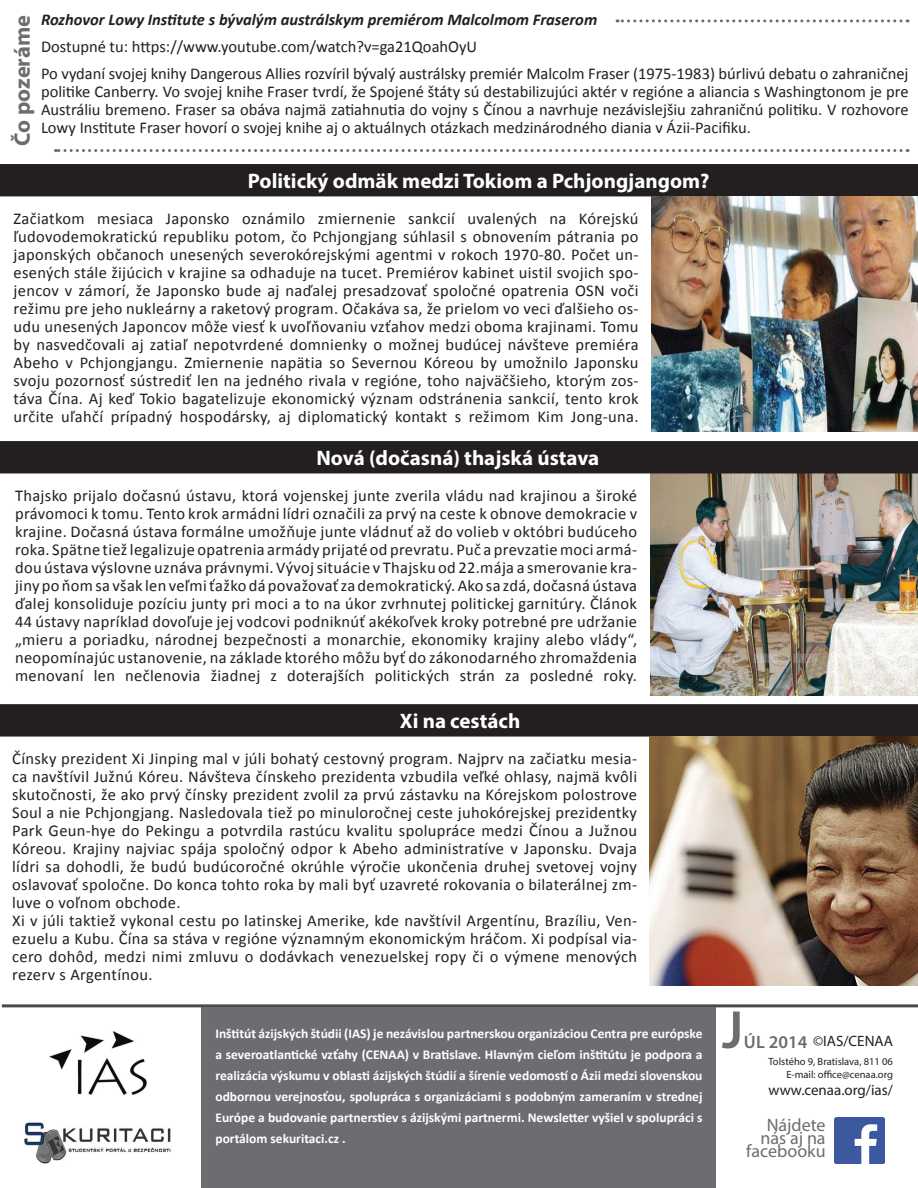
<style>
.page{position:relative;width:918px;height:1188px;background:#fff}
.page>*{position:absolute;margin:0;border:0;box-sizing:border-box;transform-origin:0 0}
.t1{font:600 54px "Myriad Pro";color:#6c6d70}
.t2{font:700 22.5px "Myriad Pro";letter-spacing:-.005em;color:#6c6d70}
.t3{font:700 21px "Myriad Pro";color:#fff}
.t4{font:18px/12.8px "Myriad Pro";color:#6c6d70;text-align:right}
.t5{font:600 18px "Myriad Pro";color:#6c6d70}
.t6{font:16.5px/18px "Calibri";letter-spacing:.02em;color:#231f20;text-align:justify}
.t7{font:16.5px/27px "Calibri";color:#231f20}
.t8{font:italic 700 16.5px "Calibri";color:#231f20}
.t9{font:15px "Myriad Pro";color:#231f20}
.t10{font:700 13.5px/21px "Calibri";color:#fff;text-align:justify}
.t11{font:10.5px/12.8px "Myriad Pro";color:#231f20;text-align:right}
</style>
<div class="page">
<div style="left:1px;top:165px;width:916px;height:31px;background:#231f20"></div>
<div style="left:0;top:164px;width:918px;height:32px;border:2px solid #231f20"></div>
<div style="left:0;top:704px;width:918px;height:33px;background:#231f20"></div>
<img style="left:652px;top:196px;width:266px;height:236px">
<hr style="left:2px;top:1004px;width:916px;height:3px;background:#494a4b">
<div style="left:202px;top:1007px;width:514px;height:181px;background:#6c6d70"></div>
<img style="left:24px;top:1122px;width:147px;height:42px">
<svg style="left:617px;top:19px;width:284px;height:3px"></svg>
<svg style="left:56px;top:149px;width:845px;height:3px"></svg>
<img style="left:650px;top:473px;width:268px;height:223px">
<img style="left:835px;top:1118px;width:50px;height:45px">
<img style="left:649px;top:737px;width:269px;height:249px">
<img style="left:49px;top:1031px;width:98px;height:64px">
<div style="left:0;top:441px;width:918px;height:32px;background:#231f20"></div>
<p class="t8" style="left:41px;top:10px;width:558px">Rozhovor Lowy Institute s bývalým austrálskym premiérom Malcolmom Fraserom</p>
<p class="t7" style="left:41px;top:33px;width:869px">Dostupné tu: https://www.youtube.com/watch?v=ga21QoahOyU<br>Po vydaní svojej knihy Dangerous Allies rozvíril bývalý austrálsky premiér Malcolm Fraser (1975-1983) búrlivú debatu o zahraničnej</p>
<p class="t6" style="left:41px;top:82px;width:869px">politike Canberry. Vo svojej knihe Fraser tvrdí, že Spojené štáty sú destabilizujúci aktér v regióne a aliancia s Washingtonom je pre Austráliu bremeno. Fraser sa obáva najmä zatiahnutia do vojny s Čínou a navrhuje nezávislejšiu zahraničnú politiku. V rozhovore Lowy Institute Fraser hovorí o svojej knihe aj o aktuálnych otázkach medzinárodného diania v Ázii-Pacifiku.</p>
<h2 class="t2" style="left:7px;top:146px;width:132px;rotate:-90deg">Čo pozeráme</h2>
<p class="t3" style="left:248px;top:167px;width:463px">Politický odmäk medzi Tokiom a Pchjongjangom?</p>
<p class="t6" style="left:14px;top:209px;width:626px">Začiatkom mesiaca Japonsko oznámilo zmiernenie sankcií uvalených na Kórejskú ľudovodemokratickú republiku potom, čo Pchjongjang súhlasil s obnovením pátrania po japonských občanoch unesených severokórejskými agentmi v rokoch 1970-80. Počet un&shy;esených stále žijúcich v krajine sa odhaduje na tucet. Premiérov kabinet uistil svojich spo&shy;jencov v zámorí, že Japonsko bude aj naďalej presadzovať spoločné opatrenia OSN voči režimu pre jeho nukleárny a raketový program. Očakáva sa, že prielom vo veci ďalšieho os&shy;udu unesených Japoncov môže viesť k uvoľňovaniu vzťahov medzi oboma krajinami. Tomu by nasvedčovali aj zatiaľ nepotvrdené domnienky o možnej budúcej návšteve premiéra Abeho v Pchjongjangu. Zmiernenie napätia so Severnou Kóreou by umožnilo Japonsku svoju pozornosť sústrediť len na jedného rivala v regióne, toho najväčšieho, ktorým zos&shy;táva Čína. Aj keď Tokio bagatelizuje ekonomický význam odstránenia sankcií, tento krok určite uľahčí prípadný hospodársky, aj diplomatický kontakt s režimom Kim Jong-una.</p>
<p class="t3" style="left:316px;top:444px;width:285px">Nová (dočasná) thajská ústava</p>
<p class="t6" style="left:15px;top:486px;width:624px">Thajsko prijalo dočasnú ústavu, ktorá vojenskej junte zverila vládu nad krajinou a široké právomoci k tomu. Tento krok armádni lídri označili za prvý na ceste k obnove demokracie v krajine. Dočasná ústava formálne umožňuje junte vládnuť až do volieb v októbri budúceho roka. Spätne tiež legalizuje opatrenia armády prijaté od prevratu. Puč a prevzatie moci armá&shy;dou ústava výslovne uznáva právnymi. Vývoj situácie v Thajsku od 22.mája a smerovanie kra&shy;jiny po ňom sa však len veľmi ťažko dá považovať za demokratický. Ako sa zdá, dočasná ústava ďalej konsoliduje pozíciu junty pri moci a to na úkor zvrhnutej politickej garnitúry. Článok 44 ústavy napríklad dovoľuje jej vodcovi podniknúť akékoľvek kroky potrebné pre udržanie „mieru a poriadku, národnej bezpečnosti a monarchie, ekonomiky krajiny alebo vlády“, neopomínajúc ustanovenie, na základe ktorého môžu byť do zákonodarného zhromaždenia menovaní len nečlenovia žiadnej z doterajších politických strán za posledné roky.</p>
<p class="t3" style="left:400px;top:707px;width:122px">Xi na cestách</p>
<p class="t6" style="left:12px;top:749px;width:626px;text-align:left">Čínsky prezident Xi Jinping mal v júli bohatý cestovný program. Najprv na začiatku mesia&shy;ca navštívil Južnú Kóreu. Návšteva čínskeho prezidenta vzbudila veľké ohlasy, najmä kvôli skutočnosti, že ako prvý čínsky prezident zvolil za prvú zástavku na Kórejskom polostrove Soul a nie Pchjongjang. Nasledovala tiež po minuloročnej ceste juhokórejskej prezidentky Park Geun-hye do Pekingu a potvrdila rastúcu kvalitu spolupráce medzi Čínou a Južnou Kóreou. Krajiny najviac spája spoločný odpor k Abeho administratíve v Japonsku. Dvaja lídri sa dohodli, že budú budúcoročné okrúhle výročie ukončenia druhej svetovej vojny oslavovať spoločne. Do konca tohto roka by mali byť uzavreté rokovania o bilaterálnej zm&shy;luve o voľnom obchode.<br>Xi v júli taktiež vykonal cestu po latinskej Amerike, kde navštívil Argentínu, Brazíliu, Ven&shy;ezuelu a Kubu. Čína sa stáva v regióne významným ekonomickým hráčom. Xi podpísal via&shy;cero dohôd, medzi nimi zmluvu o dodávkach venezuelskej ropy či o výmene menových rezerv s Argentínou.</p>
<h1 class="t1" style="left:722px;top:995px;width:23px">J</h1>
<p class="t10" style="left:215px;top:1022px;width:489px">Inštitút ázijských štúdii (IAS) je nezávislou partnerskou organizáciou Centra pre európske a severoatlantické vzťahy (CENAA) v Bratislave. Hlavným cieľom inštitútu je podpora a realizácia výskumu v oblasti ázijských štúdií a šírenie vedomostí o Ázii medzi slovenskou odbornou verejnosťou, spolupráca s organizáciami s podobným zameraním v strednej Európe a budovanie partnerstiev s ázijskými partnermi. Newsletter vyšiel v spolupráci s portálom sekuritaci.cz .</p>
<p class="t9" style="left:813px;top:1032px;width:81px">©IAS/CENAA</p>
<p class="t5" style="left:744px;top:1030px;width:65px">úl 2014</p>
<p class="t11" style="left:769px;top:1055px;width:126px">Tolstého 9, Bratislava, 811 06<br>E-mail: office@cenaa.org</p>
<p class="t9" style="left:769px;top:1080px;width:126px">www.cenaa.org/ias/</p>
<p class="t4" style="left:746px;top:1119px;width:81px">Nájdete nás aj na facebooku</p>
</div>
